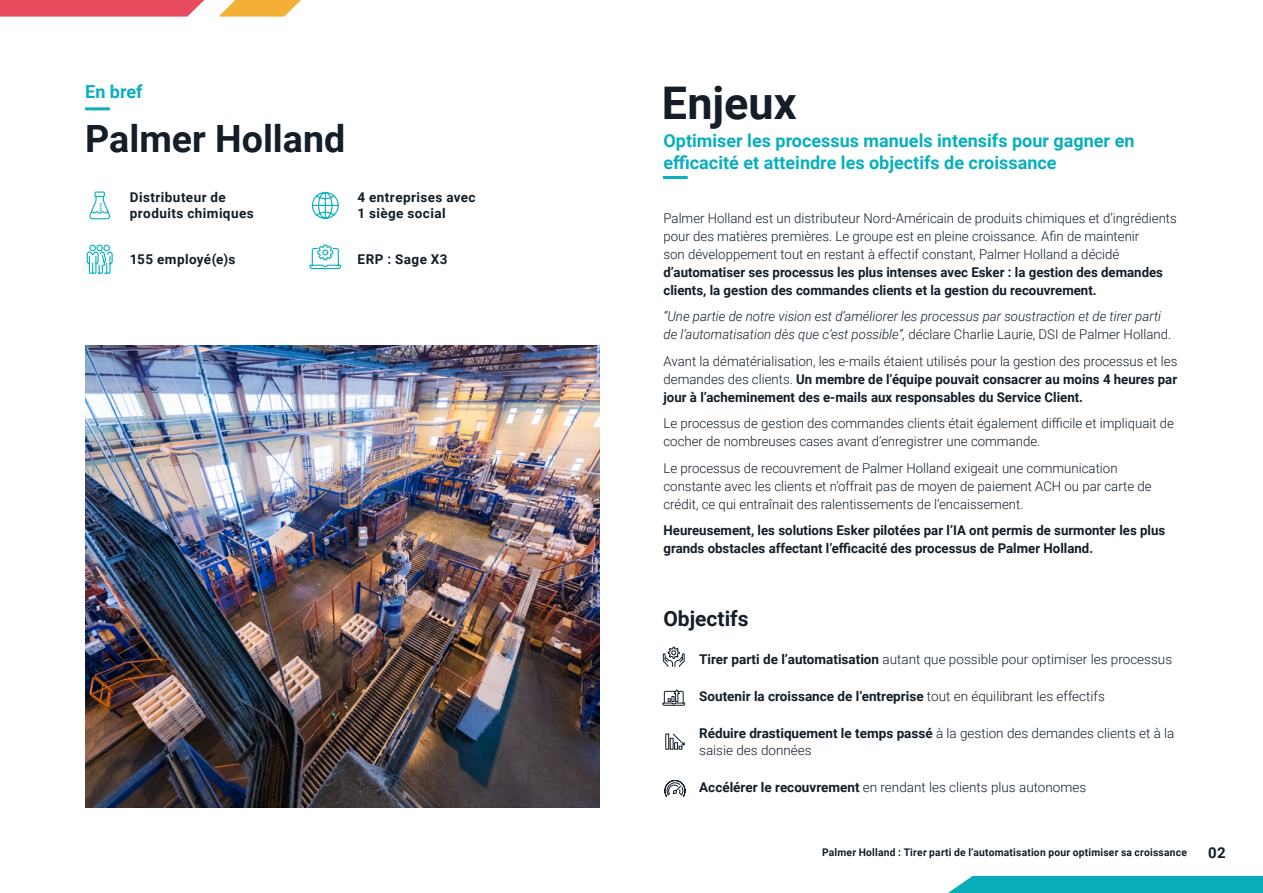
<style>
.page{position:relative;width:1263px;height:893px;background:#fff}
.page>*{position:absolute;margin:0;border:0;box-sizing:border-box;transform-origin:0 0}
.t1{font:700 45px "Roboto";color:#131e29}
.t2{font:700 37.5px "Roboto";color:#131e29}
.t3{font:700 21px "Roboto";color:#131e29}
.t4{font:700 18px/21.6px "Roboto";color:#09afbd}
.t5{font:700 15px "Roboto";color:#131e29}
.t6{font:300 13.5px/18px "Roboto";color:#131e29}
.t7{font:700 13.5px/18px "Roboto";color:#131e29}
.t8{font:italic 300 13.5px/18px "Roboto";color:#131e29}
.t9{font:700 13.5px/16.2px "Roboto";letter-spacing:.03em;color:#131e29}
.t10{font:700 13.5px/16.2px "Roboto";letter-spacing:.035em;color:#131e29}
.t11{font:700 10.5px "Roboto";letter-spacing:.02em;color:#131e29}
.s1{font-style:normal}
.s2{font-weight:300}
.s3{font-weight:700}
</style>
<div class="page">
<img style="left:85px;top:345px;width:515px;height:463px">
<svg style="left:664px;top:780px;width:22px;height:17px"></svg>
<svg style="left:665px;top:733px;width:20px;height:17px"></svg>
<svg style="left:86px;top:244px;width:27px;height:30px"></svg>
<svg style="left:311px;top:192px;width:28px;height:27px"></svg>
<svg style="left:309px;top:244px;width:33px;height:26px"></svg>
<hr style="left:85px;top:107px;width:25px;height:3px;background:#09afbd">
<hr style="left:663px;top:176px;width:25px;height:3px;background:#09afbd">
<svg style="left:0;top:0;width:204px;height:17px;background:#e95568"></svg>
<svg style="left:219px;top:0;width:82px;height:17px"></svg>
<div style="left:948px;top:876px;width:315px;height:17px;background:#08adba"></div>
<svg style="left:89px;top:191px;width:22px;height:29px"></svg>
<svg style="left:662px;top:646px;width:23px;height:21px"></svg>
<svg style="left:662px;top:689px;width:23px;height:17px"></svg>
<h3 class="t4" style="left:85px;top:80px;width:59px">En bref</h3>
<h2 class="t2" style="left:85px;top:112px;width:261px">Palmer Holland</h2>
<p class="t10" style="left:130px;top:189px;width:125px">Distributeur de produits chimiques</p>
<p class="t9" style="left:357px;top:189px;width:120px">4 entreprises avec<br>1 siège social</p>
<p class="t9" style="left:130px;top:250px;width:107px">155 employé(e)s</p>
<p class="t10" style="left:357px;top:250px;width:92px">ERP : Sage X3</p>
<h1 class="t1" style="left:662px;top:71px;width:136px">Enjeux</h1>
<h3 class="t4" style="left:663px;top:129px;width:472px">Optimiser les processus manuels intensifs pour gagner en efficacité et atteindre les objectifs de croissance</h3>
<p class="t6" style="left:663px;top:208px;width:515px">Palmer Holland est un distributeur Nord-Américain de produits chimiques et d’ingrédients pour des matières premières. Le groupe est en pleine croissance. Afin de maintenir<br>son développement tout en restant à effectif constant, Palmer Holland a décidé</p>
<p class="t7" style="left:663px;top:262px;width:501px">d’automatiser ses processus les plus intenses avec Esker : la gestion des demandes clients, la gestion des commandes clients et la gestion du recouvrement.</p>
<p class="t8" style="left:663px;top:307px;width:509px">“Une partie de notre vision est d’améliorer les processus par soustraction et de tirer parti de l’automatisation dès que c’est possible”, <span class="s1">déclare Charlie Laurie, DSI de Palmer Holland.</span></p>
<p class="t7" style="left:663px;top:351px;width:515px;text-align:justify"><span class="s2">Avant la dématérialisation, les e-mails étaient utilisés pour la gestion des processus et les demandes des clients.</span> Un membre de l’équipe pouvait consacrer au moins 4 heures par jour à l’acheminement des e-mails aux responsables du Service Client.</p>
<p class="t6" style="left:663px;top:414px;width:512px">Le processus de gestion des commandes clients était également difficile et impliquait de cocher de nombreuses cases avant d’enregistrer une commande.</p>
<p class="t6" style="left:663px;top:458px;width:490px">Le processus de recouvrement de Palmer Holland exigeait une communication constante avec les clients et n’offrait pas de moyen de paiement ACH ou par carte de crédit, ce qui entraînait des ralentissements de l’encaissement.</p>
<p class="t7" style="left:663px;top:521px;width:503px">Heureusement, les solutions Esker pilotées par l’IA ont permis de surmonter les plus grands obstacles affectant l’efficacité des processus de Palmer Holland.</p>
<h3 class="t3" style="left:663px;top:603px;width:87px">Objectifs</h3>
<p class="t6" style="left:699px;top:649px;width:474px"><span class="s3">Tirer parti de l’automatisation</span> autant que possible pour optimiser les processus</p>
<p class="t7" style="left:699px;top:687px;width:407px">Soutenir la croissance de l’entreprise <span class="s2">tout en équilibrant les effectifs</span></p>
<p class="t6" style="left:699px;top:725px;width:477px;line-height:16.2px"><span class="s3">Réduire drastiquement le temps passé</span> à la gestion des demandes clients et à la saisie des données</p>
<p class="t6" style="left:699px;top:778px;width:389px"><span class="s3">Accélérer le recouvrement</span> en rendant les clients plus autonomes</p>
<p class="t11" style="left:822px;top:845px;width:366px">Palmer Holland : Tirer parti de l’automatisation pour optimiser sa croissance</p>
<p class="t5" style="left:1208px;top:842px;width:19px">02</p>
</div>
